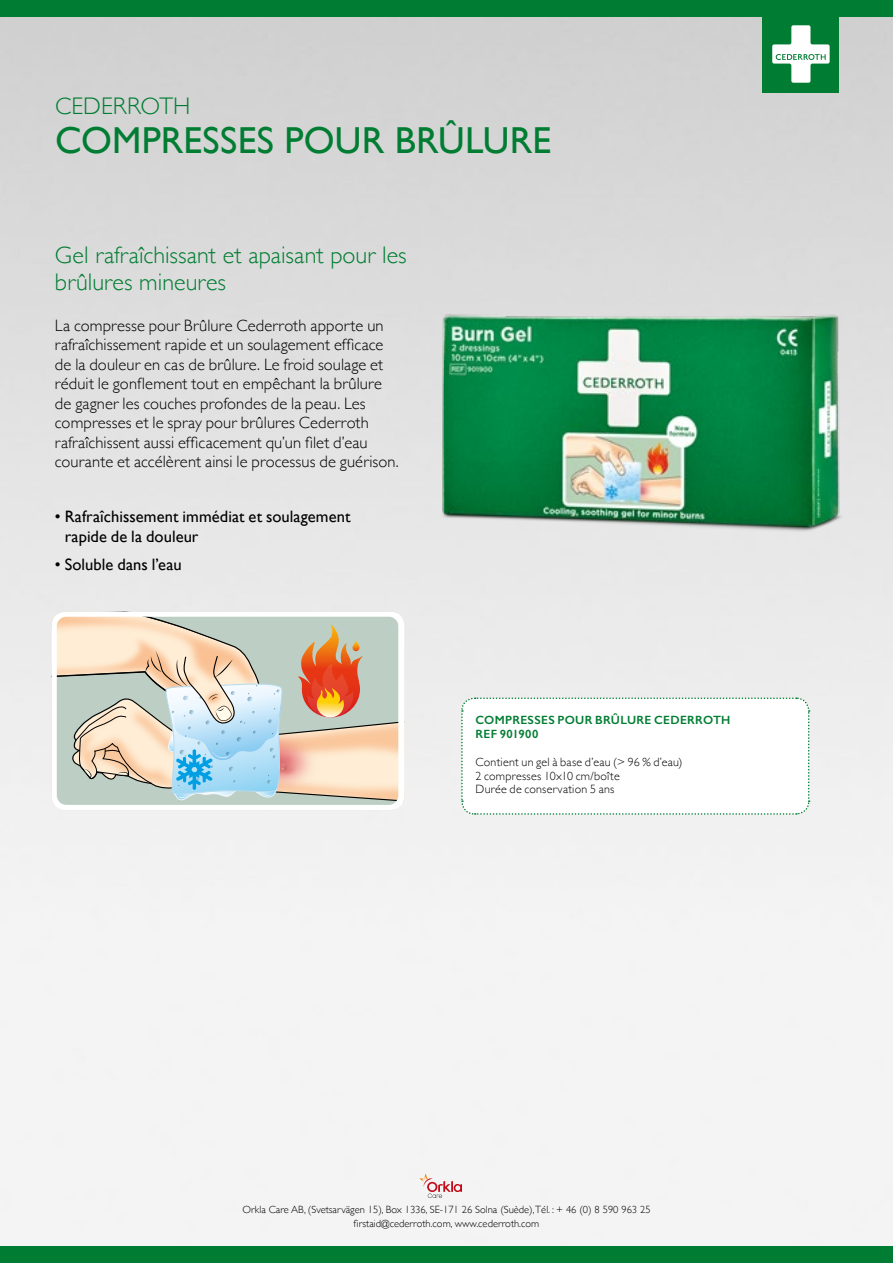
<style>
.page{position:relative;width:893px;height:1263px;background:#fff}
.page>*{position:absolute;margin:0;border:0;box-sizing:border-box;transform-origin:0 0}
.t1{font:37.5px "Gill Sans";letter-spacing:.005em;color:#007d32}
.t2{font:300 24px/27px "Gill Sans";letter-spacing:.005em;color:#007d32}
.t3{font:300 16.5px/19.5px "Gill Sans";letter-spacing:.005em;color:#000}
.t4{font:16.5px/19.8px "Gill Sans";letter-spacing:.005em;color:#000}
.t5{font:300 12px/13.5px "Gill Sans";letter-spacing:.02em;color:#000}
.t6{font:600 12px/14.4px "Gill Sans";letter-spacing:.025em;color:#007d32}
.t7{font:300 10.5px/14.4px "Gill Sans";color:#000;text-align:center}
</style>
<div class="page">
<img style="left:0;top:17px;width:893px;height:1229px">
<div style="left:0;top:0;width:893px;height:17px;background:#007d32"></div>
<div style="left:763px;top:16px;width:76px;height:76px;background:#007d32"></div>
<svg style="left:772px;top:25px;width:58px;height:58px"></svg>
<div style="left:0;top:1246px;width:893px;height:17px;background:#007d32"></div>
<svg style="left:419px;top:1173px;width:43px;height:25px"></svg>
<img style="left:412px;top:247px;width:480px;height:367px">
<svg style="left:460px;top:697px;width:350px;height:118px"></svg>
<svg style="left:52px;top:803px;width:352px;height:7px"></svg>
<svg style="left:52px;top:612px;width:352px;height:191px;background:#d5cfc1"></svg>
<h2 class="t2" style="left:55px;top:92px;width:137px">CEDERROTH</h2>
<h1 class="t1" style="left:55px;top:119px;width:498px">COMPRESSES POUR BRÛLURE</h1>
<h2 class="t2" style="left:55px;top:241px;width:353px">Gel rafraîchissant et apaisant pour les brûlures mineures</h2>
<p class="t3" style="left:55px;top:315px;width:345px">La compresse pour Brûlure Cederroth apporte un rafraîchissement rapide et un soulagement efficace de la douleur en cas de brûlure. Le froid soulage et réduit le gonflement tout en empêchant la brûlure de gagner les couches profondes de la peau. Les compresses et le spray pour brûlures Cederroth rafraîchissent aussi efficacement qu’un filet d’eau courante et accélèrent ainsi le processus de guérison.</p>
<p class="t4" style="left:65px;top:506px;width:287px;text-indent:-10px">• Rafraîchissement immédiat et soulagement rapide de la douleur</p>
<p class="t4" style="left:55px;top:554px;width:128px">• Soluble dans l’eau</p>
<p class="t6" style="left:475px;top:712px;width:257px">COMPRESSES POUR BRÛLURE CEDERROTH<br>REF 901900</p>
<p class="t5" style="left:475px;top:755px;width:209px">Contient un gel à base d’eau (&gt; 96 % d’eau)<br>2 compresses 10x10 cm/boîte<br>Durée de conservation 5 ans</p>
<p class="t7" style="left:242px;top:1202px;width:410px">Orkla Care AB, (Svetsarvägen 15), Box 1336, SE-171 26 Solna (Suède),Tél. : + 46 (0) 8 590 963 25 firstaid@cederroth.com, www.cederroth.com</p>
</div>
